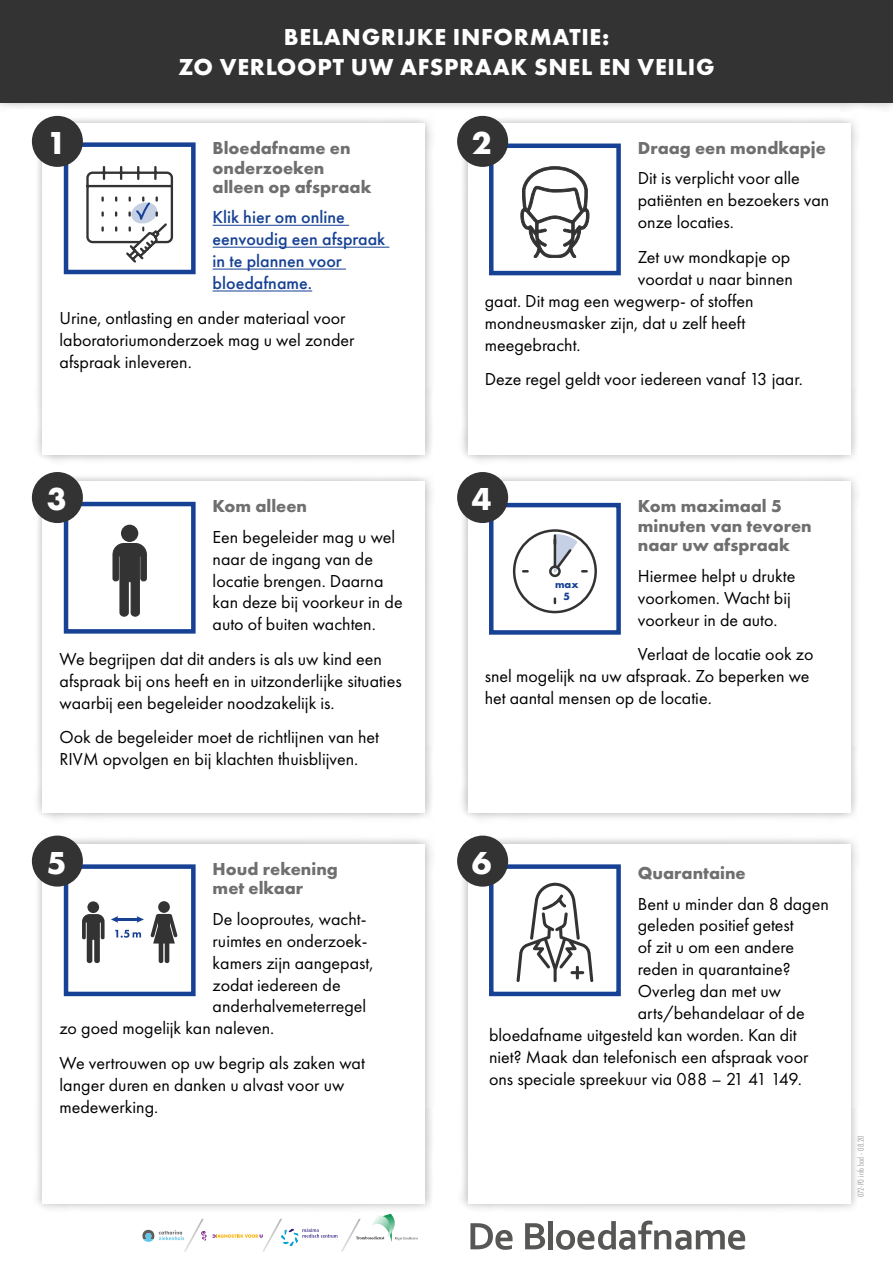
<style>
.page{position:relative;width:893px;height:1263px;background:#fff}
.page>*{position:absolute;margin:0;border:0;box-sizing:border-box;transform-origin:0 0}
._03-cijfer_in_bollet{font:700 33px "Futura PT";color:#fff}
.t1{font:700 24px "Futura PT";letter-spacing:.03em;color:#fff}
._00-pt{font:18px/21.9px "Futura PT";color:#000}
._01_kop{font:700 18px/19.5px "Futura PT";color:#706f6f}
._00-pt-2{font:500 18px/21.9px "Futura PT";color:#164194}
.t2{font:700 10.95px/11.7px "Futura PT";color:#164194;text-align:center}
.t3{font:9px "Futura PT Cond";color:#9d9d9c}
</style>
<div class="page">
<div style="left:458px;top:114px;width:402px;height:351px;background:#000;opacity:.3"></div>
<div style="left:468px;top:123px;width:382px;height:332px;background:#fff"></div>
<div style="left:0;top:0;width:893px;height:112px;background:#000;opacity:.3"></div>
<div style="left:0;top:0;width:893px;height:102px;background:#333"></div>
<div style="left:33px;top:114px;width:402px;height:351px;background:#000;opacity:.3"></div>
<div style="left:43px;top:123px;width:382px;height:332px;background:#fff"></div>
<hr style="left:213px;top:225px;width:136px;height:1px;background:#164194">
<hr style="left:213px;top:247px;width:176px;height:1px;background:#164194">
<hr style="left:213px;top:269px;width:133px;height:1px;background:#164194">
<hr style="left:213px;top:291px;width:99px;height:1px;background:#164194">
<svg style="left:63px;top:142px;width:133px;height:133px"></svg>
<svg style="left:488px;top:141px;width:133px;height:135px"></svg>
<div style="left:32px;top:116px;width:51px;height:51px;background:#333;border-radius:50%"></div>
<div style="left:457px;top:116px;width:51px;height:51px;background:#333;border-radius:50%"></div>
<div style="left:33px;top:472px;width:402px;height:351px;background:#000;opacity:.3"></div>
<div style="left:43px;top:482px;width:382px;height:331px;background:#fff"></div>
<div style="left:458px;top:472px;width:402px;height:351px;background:#000;opacity:.3"></div>
<div style="left:468px;top:482px;width:382px;height:331px;background:#fff"></div>
<div style="left:33px;top:834px;width:402px;height:378px;background:#000;opacity:.3"></div>
<div style="left:43px;top:844px;width:382px;height:359px;background:#fff"></div>
<div style="left:458px;top:834px;width:402px;height:378px;background:#000;opacity:.3"></div>
<div style="left:468px;top:844px;width:382px;height:359px;background:#fff"></div>
<svg style="left:470px;top:1223px;width:43px;height:27px"></svg>
<svg style="left:525px;top:1223px;width:20px;height:26px"></svg>
<div style="left:548px;top:1221px;width:5px;height:28px;background:#575756"></div>
<svg style="left:556px;top:1220px;width:189px;height:30px"></svg>
<svg style="left:142px;top:1219px;width:65px;height:32px"></svg>
<svg style="left:213px;top:1214px;width:205px;height:37px"></svg>
<svg style="left:63px;top:501px;width:133px;height:133px"></svg>
<svg style="left:63px;top:864px;width:133px;height:133px"></svg>
<svg style="left:488px;top:502px;width:133px;height:133px"></svg>
<svg style="left:489px;top:862px;width:132px;height:135px"></svg>
<div style="left:32px;top:472px;width:51px;height:51px;background:#333;border-radius:50%"></div>
<div style="left:32px;top:835px;width:51px;height:51px;background:#333;border-radius:50%"></div>
<div style="left:457px;top:472px;width:51px;height:51px;background:#333;border-radius:50%"></div>
<div style="left:457px;top:836px;width:51px;height:51px;background:#333;border-radius:50%"></div>
<p class="t1" style="left:284px;top:22px;width:327px">BELANGRIJKE INFORMATIE:</p>
<p class="t1" style="left:178px;top:52px;width:538px">ZO VERLOOPT UW AFSPRAAK SNEL EN VEILIG</p>
<p class="_03-cijfer_in_bollet" style="left:47px;top:122px;width:21px">1</p>
<p class="_03-cijfer_in_bollet" style="left:472px;top:122px;width:21px">2</p>
<p class="_01_kop" style="left:213px;top:138px;width:160px">Bloedafname en onderzoeken alleen op afspraak</p>
<p class="_00-pt-2" style="left:213px;top:207px;width:174px">Klik hier om online eenvoudig een afspraak in te plannen voor bloedafname.</p>
<p class="_00-pt" style="left:60px;top:307px;width:297px">Urine, ontlasting en ander materiaal voor laboratoriumonderzoek mag u wel zonder afspraak inleveren.</p>
<p class="_01_kop" style="left:638px;top:138px;width:190px">Draag een mondkapje</p>
<p class="_00-pt" style="left:638px;top:167px;width:193px">Dit is verplicht voor alle patiënten en bezoekers van onze locaties.</p>
<p class="_00-pt" style="left:638px;top:246px;width:154px">Zet uw mondkapje op</p>
<p class="_00-pt" style="left:638px;top:268px;width:157px">voordat u naar binnen</p>
<p class="_00-pt" style="left:485px;top:290px;width:270px">gaat. Dit mag een wegwerp- of stoffen</p>
<p class="_00-pt" style="left:485px;top:312px;width:262px">mondneusmasker zijn, dat u zelf heeft</p>
<p class="_00-pt" style="left:485px;top:333px;width:97px">meegebracht.</p>
<p class="_00-pt" style="left:485px;top:368px;width:320px">Deze regel geldt voor iedereen vanaf 13 jaar.</p>
<p class="_03-cijfer_in_bollet" style="left:47px;top:478px;width:21px">3</p>
<p class="_01_kop" style="left:213px;top:496px;width:96px">Kom alleen</p>
<p class="_00-pt" style="left:213px;top:526px;width:192px">Een begeleider mag u wel naar de ingang van de locatie brengen. Daarna kan deze bij voorkeur in de auto of buiten wachten.</p>
<p class="_00-pt" style="left:60px;top:648px;width:344px">We begrijpen dat dit anders is als uw kind een afspraak bij ons heeft en in uitzonderlijke situaties waarbij een begeleider noodzakelijk is.</p>
<p class="_00-pt" style="left:60px;top:726px;width:321px">Ook de begeleider moet de richtlijnen van het<br>RIVM opvolgen en bij klachten thuisblijven.</p>
<p class="_03-cijfer_in_bollet" style="left:47px;top:841px;width:21px">5</p>
<p class="_01_kop" style="left:213px;top:859px;width:127px">Houd rekening met elkaar</p>
<p class="_00-pt" style="left:213px;top:908px;width:152px">De looproutes, wacht--</p>
<p class="_00-pt" style="left:213px;top:930px;width:155px">ruimtes en onderzoek-</p>
<p class="_00-pt" style="left:213px;top:951px;width:162px">kamers zijn aangepast,</p>
<p class="_00-pt" style="left:213px;top:973px;width:130px">zodat iedereen de</p>
<p class="_00-pt" style="left:213px;top:995px;width:155px">anderhalvemeterregel</p>
<p class="_00-pt" style="left:60px;top:1017px;width:216px">zo goed mogelijk kan naleven.</p>
<p class="_00-pt" style="left:60px;top:1052px;width:307px">We vertrouwen op uw begrip als zaken wat langer duren en danken u alvast voor uw medewerking.</p>
<p class="_03-cijfer_in_bollet" style="left:472px;top:478px;width:21px">4</p>
<p class="_01_kop" style="left:638px;top:496px;width:175px">Kom maximaal 5 minuten van tevoren naar uw afspraak</p>
<p class="_00-pt" style="left:638px;top:565px;width:159px">Hiermee helpt u drukte voorkomen. Wacht bij voorkeur in de auto.</p>
<p class="_00-pt" style="left:485px;top:643px;width:330px;text-indent:153px">Verlaat de locatie ook zo snel mogelijk na uw afspraak. Zo beperken we het aantal mensen op de locatie.</p>
<p class="t2" style="left:555px;top:578px;width:25px">max<br>5</p>
<p class="_03-cijfer_in_bollet" style="left:472px;top:841px;width:21px">6</p>
<p class="_01_kop" style="left:638px;top:863px;width:109px">Quarantaine</p>
<p class="_00-pt" style="left:638px;top:892px;width:192px">Bent u minder dan 8 dagen</p>
<p class="_00-pt" style="left:638px;top:914px;width:157px">geleden positief getest</p>
<p class="_00-pt" style="left:638px;top:936px;width:158px">of zit u om een andere</p>
<p class="_00-pt" style="left:638px;top:958px;width:154px">reden in quarantaine?</p>
<p class="_00-pt" style="left:638px;top:980px;width:145px">Overleg dan met uw</p>
<p class="_00-pt" style="left:638px;top:1002px;width:168px">arts/behandelaar of de</p>
<p class="_00-pt" style="left:489px;top:1024px;width:309px">bloedafname uitgesteld kan worden. Kan dit</p>
<p class="_00-pt" style="left:489px;top:1046px;width:321px">niet? Maak dan telefonisch een afspraak voor</p>
<p class="_00-pt" style="left:489px;top:1068px;width:314px">ons speciale spreekuur via 088 – 21 41 149.</p>
<p class="t3" style="left:855px;top:1197px;width:63px;rotate:-90deg">072-PO info bad - 08.20</p>
</div>
